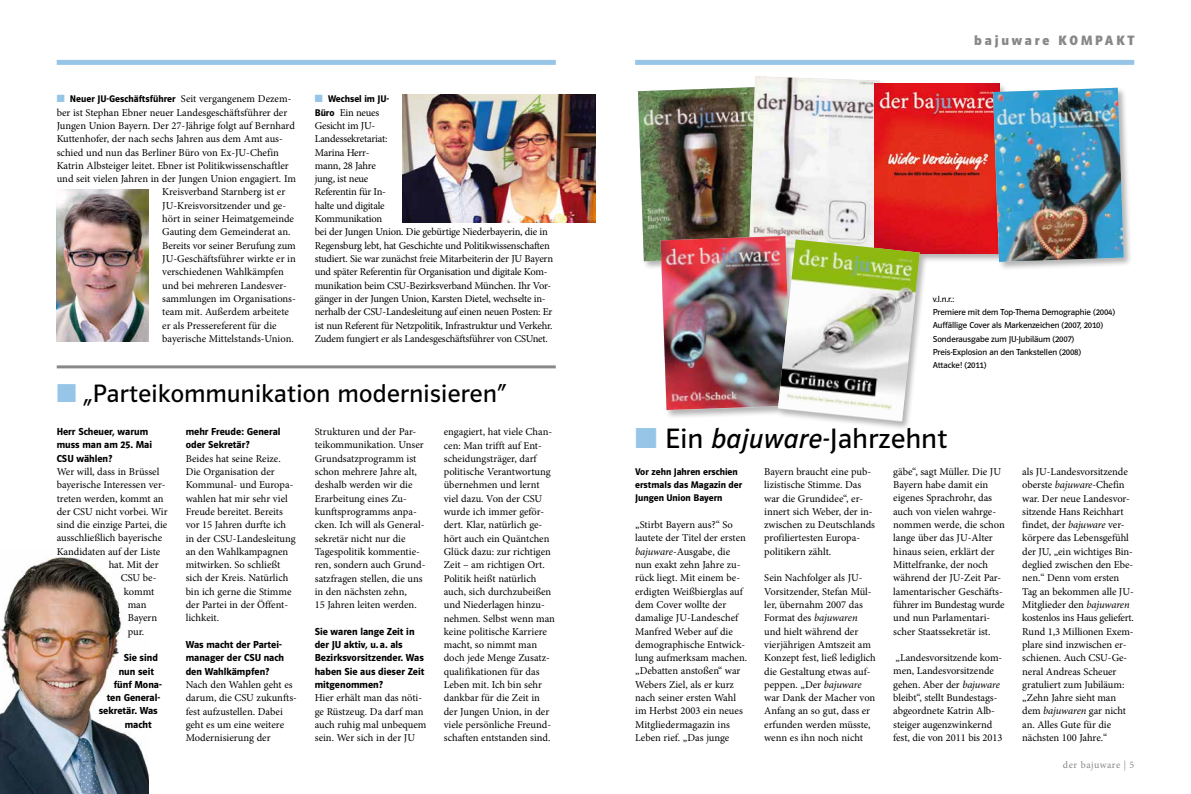
<style>
.page{position:relative;width:1191px;height:794px;background:#fff}
.page>*{position:absolute;margin:0;border:0;box-sizing:border-box;transform-origin:0 0}
.t1{font:29px "Polo 22 Buch";letter-spacing:.015em;color:#000}
.t2{font:26px "Polo 22 Buch";letter-spacing:.015em;color:#000}
.t3{font:700 14px "Polo 22";letter-spacing:.2em;color:#87888a}
.t4{font:10.5px/13.3px "Minion Pro";letter-spacing:-.005em;color:#000}
.t5{font:600 10.5px/13.3px "Polo 22";color:#000}
.t6{font:600 10px/13.3px "Polo 22";color:#000}
.t7{font:10px "Minion Pro";letter-spacing:.045em;color:#87888a}
.t8{font:9px/13.3px "Polo 22 Buch";letter-spacing:-.01em;color:#000}
.s1{color:#96c5e7}
.s2{font-family:"Minion Pro";font-weight:400;font-size:10.5px}
.s3{font-family:"Polo 22";font-weight:600;font-size:10px}
.s4{font-family:"Polo 22 Buch Kursiv"}
.s5{font-style:italic}
.s6{font-family:"Univers";font-weight:300;font-stretch:condensed}
</style>
<div class="page">
<div style="left:635px;top:60px;width:499px;height:5px;background:#96c5e7"></div>
<div style="left:57px;top:60px;width:499px;height:5px;background:#96c5e7"></div>
<img style="left:0;top:557px;width:149px;height:237px">
<hr style="left:57px;top:365px;width:499px;height:3px;background:#87888a">
<img style="left:57px;top:190px;width:92px;height:152px">
<img style="left:403px;top:95px;width:192px;height:127px">
<img style="left:919px;top:84px;width:80px;height:169px">
<img style="left:993px;top:88px;width:130px;height:174px">
<img style="left:638px;top:76px;width:281px;height:346px">
<img style="left:778px;top:239px;width:141px;height:182px">
<p class="t6" style="left:57px;top:92px;width:236px"><span class="s1">■</span> Neuer JU-Geschäftsführer <span class="s2">Seit vergangenem Dezem-</span></p>
<p class="t4" style="left:57px;top:106px;width:232px">ber ist Stephan Ebner neuer Landesgeschäftsführer der</p>
<p class="t4" style="left:57px;top:119px;width:240px">Jungen Union Bayern. Der 27-Jährige folgt auf Bernhard</p>
<p class="t4" style="left:57px;top:132px;width:228px">Kuttenhofer, der nach sechs Jahren aus dem Amt aus-</p>
<p class="t4" style="left:57px;top:146px;width:224px">schied und nun das Berliner Büro von Ex-JU-Chefin</p>
<p class="t4" style="left:57px;top:159px;width:234px">Katrin Albsteiger leitet. Ebner ist Politikwissenschaftler</p>
<p class="t4" style="left:57px;top:172px;width:241px">und seit vielen Jahren in der Jungen Union engagiert. Im</p>
<p class="t4" style="left:162px;top:185px;width:124px">Kreisverband Starnberg ist er</p>
<p class="t4" style="left:162px;top:199px;width:125px">JU-Kreisvorsitzender und ge-</p>
<p class="t4" style="left:162px;top:212px;width:133px">hört in seiner Heimatgemeinde</p>
<p class="t4" style="left:162px;top:225px;width:130px">Gauting dem Gemeinderat an.</p>
<p class="t4" style="left:162px;top:239px;width:135px">Bereits vor seiner Berufung zum</p>
<p class="t4" style="left:162px;top:252px;width:135px">JU-Geschäftsführer wirkte er in</p>
<p class="t4" style="left:162px;top:265px;width:123px">verschiedenen Wahlkämpfen</p>
<p class="t4" style="left:162px;top:279px;width:126px">und bei mehreren Landesver-</p>
<p class="t4" style="left:162px;top:292px;width:134px">sammlungen im Organisations-</p>
<p class="t4" style="left:162px;top:305px;width:128px">team mit. Außerdem arbeitete</p>
<p class="t4" style="left:162px;top:318px;width:116px">er als Pressereferent für die</p>
<p class="t4" style="left:162px;top:332px;width:133px">bayerische Mittelstands-Union.</p>
<p class="t6" style="left:315px;top:92px;width:76px"><span class="s1">■</span> Wechsel im JU-</p>
<p class="t4" style="left:315px;top:106px;width:240px"><span class="s3">Büro</span> Ein neues<br>Gesicht im JU-<br>Landessekretariat:<br>Marina Herr-<br>mann, 28 Jahre<br>jung, ist neue<br>Referentin für In-<br>halte und digitale<br>Kommunikation<br>bei der Jungen Union. Die gebürtige Niederbayerin, die in Regensburg lebt, hat Geschichte und Politikwissenschaften studiert. Sie war zunächst freie Mitarbeiterin der JU Bayern und später Referentin für Organisation und digitale Kom&shy;munikation beim CSU-Bezirksverband München. Ihr Vor&shy;gänger in der Jungen Union, Karsten Dietel, wechselte in&shy;nerhalb der CSU-Landesleitung auf einen neuen Posten: Er ist nun Referent für Netzpolitik, Infrastruktur und Verkehr.<br>Zudem fungiert er als Landesgeschäftsführer von CSUnet.</p>
<h2 class="t2" style="left:57px;top:379px;width:451px"><span class="s1">■</span> „Parteikommunikation modernisieren“</h2>
<p class="t5" style="left:57px;top:425px;width:97px">Herr Scheuer, warum muss man am 25. Mai<br>CSU wählen?</p>
<p class="t4" style="left:57px;top:465px;width:104px">Wer will, dass in Brüssel</p>
<p class="t4" style="left:57px;top:478px;width:110px">bayerische Interessen ver-</p>
<p class="t4" style="left:57px;top:491px;width:108px">treten werden, kommt an</p>
<p class="t4" style="left:57px;top:505px;width:112px">der CSU nicht vorbei. Wir</p>
<p class="t4" style="left:57px;top:518px;width:112px">sind die einzige Partei, die</p>
<p class="t4" style="left:57px;top:531px;width:107px">ausschließlich bayerische</p>
<p class="t4" style="left:57px;top:545px;width:105px">Kandidaten auf der Liste</p>
<p class="t4" style="left:109px;top:558px;width:51px">hat. Mit der</p>
<p class="t4" style="left:121px;top:571px;width:37px">CSU be-</p>
<p class="t4" style="left:124px;top:585px;width:32px">kommt</p>
<p class="t4" style="left:128px;top:598px;width:20px">man</p>
<p class="t4" style="left:128px;top:611px;width:31px">Bayern</p>
<p class="t4" style="left:128px;top:624px;width:18px">pur.</p>
<p class="t5" style="left:124px;top:651px;width:36px">Sie sind</p>
<p class="t5" style="left:119px;top:664px;width:37px">nun seit</p>
<p class="t5" style="left:114px;top:677px;width:50px">fünf Mona-</p>
<p class="t5" style="left:107px;top:691px;width:55px">ten General-</p>
<p class="t5" style="left:99px;top:704px;width:60px">sekretär. Was</p>
<p class="t5" style="left:125px;top:717px;width:29px">macht</p>
<p class="t5" style="left:186px;top:425px;width:96px">mehr Freude: General oder Sekretär?</p>
<p class="t4" style="left:186px;top:452px;width:111px">Beides hat seine Reize.<br>Die Organisation der<br>Kommunal- und Europa&shy;wahlen hat mir sehr viel<br>Freude bereitet. Bereits vor 15 Jahren durfte ich in der CSU-Landesleitung an den Wahlkampagnen mitwirken. So schließt sich der Kreis. Natürlich bin ich gerne die Stimme der Partei in der Öffent&shy;lichkeit.</p>
<p class="t5" style="left:186px;top:638px;width:100px">Was macht der Partei&shy;manager der CSU nach den Wahlkämpfen?</p>
<p class="t4" style="left:186px;top:678px;width:113px">Nach den Wahlen geht es darum, die CSU zukunfts&shy;fest aufzustellen. Dabei geht es um eine weitere<br>Modernisierung der</p>
<p class="t4" style="left:315px;top:425px;width:112px">Strukturen und der Par&shy;teikommunikation. Unser<br>Grundsatzprogramm ist schon mehrere Jahre alt, deshalb werden wir die<br>Erarbeitung eines Zu&shy;kunftsprogramms anpa&shy;cken. Ich will als General&shy;sekretär nicht nur die<br>Tagespolitik kommentie&shy;ren, sondern auch Grund&shy;satzfragen stellen, die uns in den nächsten zehn,<br>15 Jahren leiten werden.</p>
<p class="t5" style="left:315px;top:624px;width:111px">Sie waren lange Zeit in der JU aktiv, u. a. als<br>Bezirksvorsitzender. Was haben Sie aus dieser Zeit mitgenommen?</p>
<p class="t4" style="left:315px;top:691px;width:113px">Hier erhält man das nöti&shy;ge Rüstzeug. Da darf man auch ruhig mal unbequem sein. Wer sich in der JU</p>
<p class="t4" style="left:444px;top:425px;width:113px">engagiert, hat viele Chan&shy;cen: Man trifft auf Ent&shy;scheidungsträger, darf politische Verantwortung übernehmen und lernt viel dazu. Von der CSU wurde ich immer geför&shy;dert. Klar, natürlich ge&shy;hört auch ein Quäntchen<br>Glück dazu: zur richtigen<br>Zeit – am richtigen Ort.<br>Politik heißt natürlich auch, sich durchzubeißen und Niederlagen hinzu&shy;nehmen. Selbst wenn man keine politische Karriere macht, so nimmt man doch jede Menge Zusatz&shy;qualifikationen für das<br>Leben mit. Ich bin sehr dankbar für die Zeit in der Jungen Union, in der viele persönliche Freund&shy;schaften entstanden sind.</p>
<h3 class="t3" style="left:974px;top:32px;width:160px">bajuware kom pakt</h3>
<p class="t8" style="left:933px;top:292px;width:183px">v.l.n.r.:<br>Premiere mit dem Top-Thema Demographie (2004)<br>Auffällige Cover als Markenzeichen (2007, 2010)<br>Sonderausgabe zum JU-Jubiläum (2007)<br>Preis-Explosion an den Tankstellen (2008)<br>Attacke! (2011)</p>
<h1 class="t1" style="left:635px;top:423px;width:313px"><span class="s1">■</span> Ein <span class="s4">bajuware-</span>Jahrzehnt</h1>
<p class="t6" style="left:635px;top:465px;width:109px">Vor zehn Jahren erschien erstmals das Magazin der<br>Jungen Union Bayern</p>
<p class="t4" style="left:635px;top:518px;width:113px">„Stirbt Bayern aus?“ So lautete der Titel der ersten <span class="s5">bajuware</span>-Ausgabe, die nun exakt zehn Jahre zu&shy;rück liegt. Mit einem be&shy;erdigten Weißbierglas auf dem Cover wollte der damalige JU-Landeschef<br>Manfred Weber auf die demographische Entwick&shy;lung aufmerksam machen. „Debatten anstoßen“ war<br>Webers Ziel, als er kurz nach seiner ersten Wahl im Herbst 2003 ein neues<br>Mitgliedermagazin ins<br>Leben rief. „Das junge</p>
<p class="t4" style="left:764px;top:465px;width:112px">Bayern braucht eine pub&shy;lizistische Stimme. Das war die Grundidee“, er&shy;innert sich Weber, der in&shy;zwischen zu Deutschlands profiliertesten Europa&shy;politikern zählt.</p>
<p class="t4" style="left:764px;top:571px;width:113px">Sein Nachfolger als JU-<br>Vorsitzender, Stefan Mül&shy;ler, übernahm 2007 das<br>Format des <span class="s5">bajuwaren </span>und hielt während der vierjährigen Amtszeit am<br>Konzept fest, ließ lediglich die Gestaltung etwas auf&shy;peppen. „Der <span class="s5">bajuware </span>war Dank der Macher von<br>Anfang an so gut, dass er erfunden werden müsste, wenn es ihn noch nicht</p>
<p class="t4" style="left:893px;top:465px;width:113px">gäbe“, sagt Müller. Die JU<br>Bayern habe damit ein eigenes Sprachrohr, das auch von vielen wahrge&shy;nommen werde, die schon lange über das JU-Alter hinaus seien, erklärt der<br>Mittelfranke, der noch während der JU-Zeit Par&shy;lamentarischer Geschäfts&shy;führer im Bundestag wurde und nun Parlamentari&shy;scher Staatssekretär ist.</p>
<p class="t4" style="left:893px;top:651px;width:111px">„Landesvorsitzende kom&shy;men, Landesvorsitzende gehen. Aber der <span class="s5">bajuware </span>bleibt“, stellt Bundestags&shy;abgeordnete Katrin Alb&shy;steiger augenzwinkernd fest, die von 2011 bis 2013</p>
<p class="t4" style="left:1022px;top:465px;width:113px">als JU-Landesvorsitzende oberste <span class="s5">bajuware</span>-Chefin war. Der neue Landesvor&shy;sitzende Hans Reichhart findet, der <span class="s5">bajuware</span> ver&shy;körpere das Lebensgefühl der JU, „ein wichtiges Bin&shy;deglied zwischen den Ebe&shy;nen.“ Denn vom ersten<br>Tag an bekommen alle JU-<br>Mitglieder den <span class="s5">bajuwaren </span>kostenlos ins Haus geliefert.<br>Rund 1,3 Millionen Exem&shy;plare sind inzwischen er&shy;schienen. Auch CSU-Ge&shy;neral Andreas Scheuer gratuliert zum Jubiläum: „Zehn Jahre sieht man dem <span class="s5">bajuwaren</span> gar nicht an. Alles Gute für die nächsten 100 Jahre.“</p>
<p class="t7" style="left:1063px;top:758px;width:73px">der bajuware <span class="s6">|</span> 5</p>
</div>
